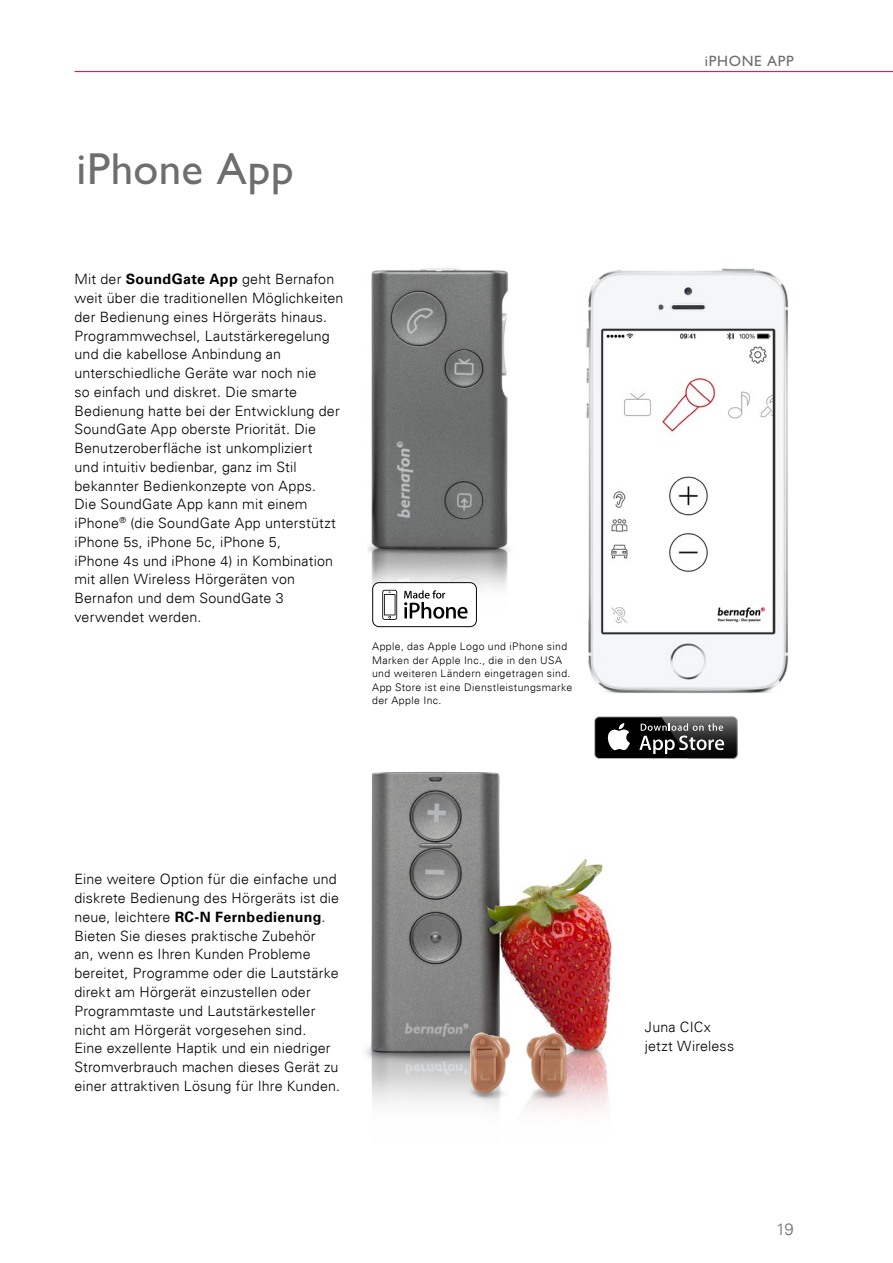
<style>
.page{position:relative;width:893px;height:1263px;background:#fff}
.page>*{position:absolute;margin:0;border:0;box-sizing:border-box;transform-origin:0 0}
.t1{font:500 45px "Gill Sans MT Pro";letter-spacing:.01em;color:#6e6e6e}
.t2{font:300 16.5px "Univers Com 45";color:#6e6e6e}
.t3{font:500 15px "Gill Sans MT Pro";letter-spacing:.045em;color:#6e6e6e}
.t4{font:300 14.25px/18.8px "Univers Com 45";letter-spacing:.01em;color:#000}
.t5{font:700 14.25px "Univers Com 65";letter-spacing:.025em;color:#000}
.t6{font:300 10.5px/13.5px "Univers Com 45";letter-spacing:.035em;color:#000}
.s1{font-family:"Univers Com 65";font-weight:700}
.s2{font-family:"Univers Com 45";font-weight:300}
</style>
<div class="page">
<hr style="left:74px;top:71px;width:819px;height:1px;background:#e4003e">
<img style="left:366px;top:758px;width:246px;height:353px">
<img style="left:522px;top:1023px;width:66px;height:80px">
<img style="left:448px;top:1023px;width:74px;height:80px">
<img style="left:527px;top:1032px;width:39px;height:60px">
<img style="left:470px;top:1032px;width:39px;height:60px">
<img style="left:368px;top:268px;width:141px;height:322px">
<svg style="left:372px;top:582px;width:105px;height:45px"></svg>
<svg style="left:594px;top:716px;width:144px;height:43px"></svg>
<div style="left:595px;top:717px;width:142px;height:41px;background:#000;border-radius:4px"></div>
<svg style="left:607px;top:723px;width:23px;height:27px"></svg>
<svg style="left:639px;top:716px;width:99px;height:43px"></svg>
<img style="left:586px;top:268px;width:202px;height:425px">
<h1 class="t1" style="left:77px;top:142px;width:218px">iPhone App</h1>
<p class="t4" style="left:74px;top:270px;width:270px">Mit der <span class="s1">SoundGate App</span> geht Bernafon weit über die traditionellen Möglichkeiten der Bedienung eines Hörgeräts hinaus.<br>Programmwechsel, Lautstärkeregelung und die kabellose Anbindung an unterschiedliche Geräte war noch nie<br>so einfach und diskret. Die smarte Bedienung hatte bei der Entwicklung der SoundGate App oberste Priorität. Die Benutzeroberfläche ist unkompliziert<br>und intuitiv bedienbar, ganz im Stil bekannter Bedienkonzepte von Apps.<br>Die SoundGate App kann mit einem iPhone<sup>®</sup> (die SoundGate App unterstützt iPhone 5s, iPhone 5c, iPhone 5,<br>iPhone 4s und iPhone 4) in Kombination mit allen Wireless Hörgeräten von Bernafon und dem SoundGate 3 verwendet werden.</p>
<p class="t6" style="left:372px;top:640px;width:202px">Apple, das Apple Logo und iPhone sind Marken der Apple Inc., die in den USA und weiteren Ländern eingetragen sind.<br>App Store ist eine Dienstleistungsmarke der Apple Inc.</p>
<p class="t4" style="left:74px;top:870px;width:266px">Eine weitere Option für die einfache und diskrete Bedienung des Hörgeräts ist die</p>
<p class="t5" style="left:74px;top:908px;width:253px"><span class="s2">neue, leichtere</span> RC-N Fernbedienung<span class="s2">.</span></p>
<p class="t4" style="left:74px;top:926px;width:267px">Bieten Sie dieses praktische Zubehör<br>an, wenn es Ihren Kunden Probleme bereitet, Programme oder die Lautstärke direkt am Hörgerät einzustellen oder Programmtaste und Lautstärkesteller nicht am Hörgerät vorgesehen sind.<br>Eine exzellente Haptik und ein niedriger Stromverbrauch machen dieses Gerät zu einer attraktiven Lösung für Ihre Kunden.</p>
<p class="t3" style="left:705px;top:52px;width:90px">iPHONE APP</p>
<p class="t4" style="left:645px;top:1017px;width:91px">Juna CICx jetzt Wireless</p>
<p class="t2" style="left:776px;top:1219px;width:19px">19</p>
</div>
